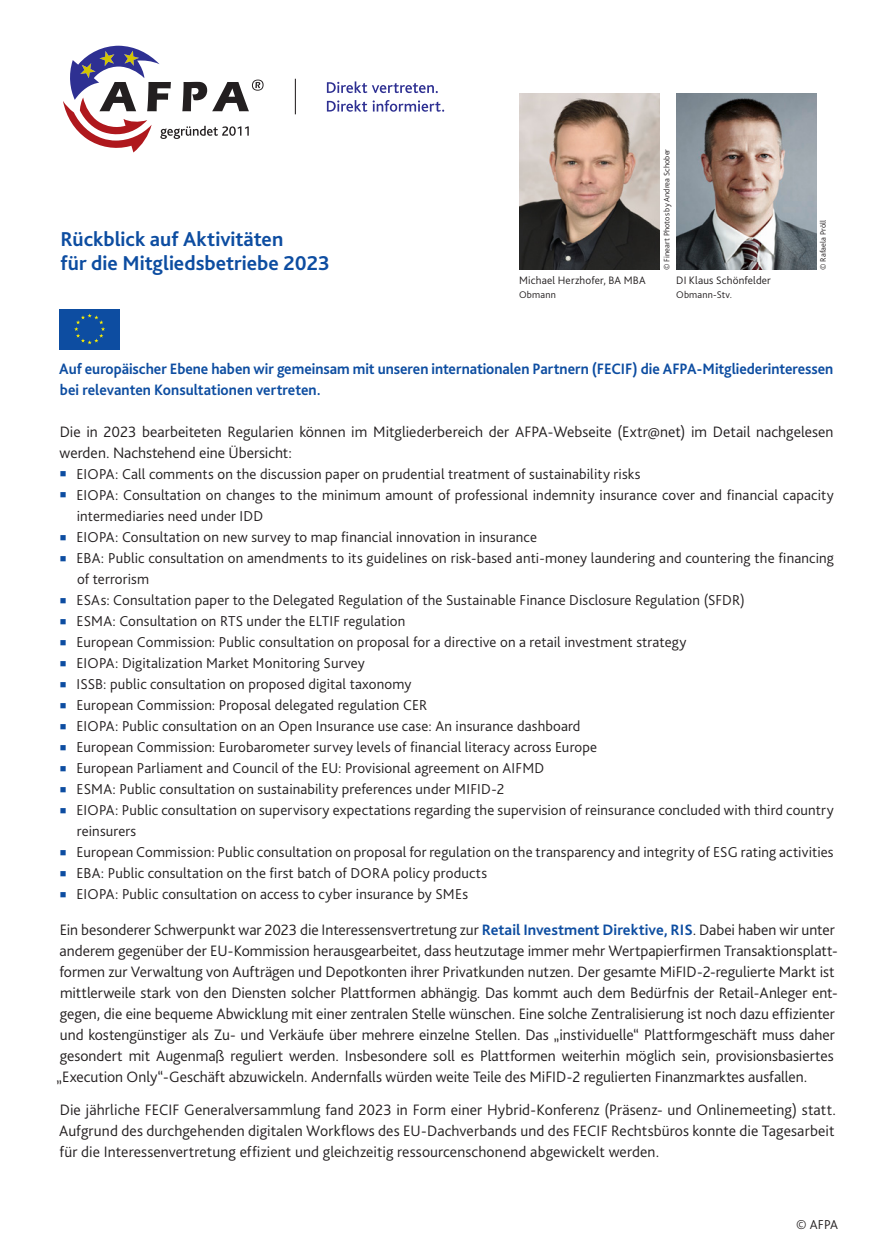
<style>
.page{position:relative;width:885px;height:1251px;background:#fff}
.page>*{position:absolute;margin:0;border:0;box-sizing:border-box;transform-origin:0 0}
.Kurzbeschreibung{font:700 21px/24px "Bliss Pro";color:#0d4da1}
.Fließtext{font:300 15.75px/21px "Bliss Pro";color:#231f20}
.Fließtext-2{font:700 15.75px/21px "Bliss Pro";color:#0d4da1;scale:.96 1}
.Fließtext-3{font:300 15px/21px "Bliss Pro";letter-spacing:.01em;color:#231f20}
.Kurzbeschreibung-2{font:300 13.5px "Bliss Pro";color:#231f20}
.Kurzbeschreibung-3{font:300 11.25px "Bliss Pro";letter-spacing:.015em;color:#231f20}
.Kurzbeschreibung-4{font:300 10.2px "Bliss Pro";letter-spacing:.02em;color:#231f20}
.Kurzbeschreibung-5{font:300 8.25px "Bliss Pro";letter-spacing:.01em;color:#231f20}
.s1{color:#0d4da1}
.s2{font-weight:700;color:#0d4da1}
</style>
<div class="page">
<img style="left:676px;top:93px;width:140px;height:177px">
<img style="left:519px;top:93px;width:140px;height:177px">
<div style="left:60px;top:309px;width:60px;height:40px;background:#0d4da1"></div>
<svg style="left:74px;top:313px;width:31px;height:31px"></svg>
<svg style="left:63px;top:46px;width:381px;height:106px"></svg>
<p class="Kurzbeschreibung" style="left:60px;top:226px;width:271px">Rückblick auf Aktivitäten<br>für die Mitgliedsbetriebe 2023</p>
<p class="Kurzbeschreibung-3" style="left:519px;top:273px;width:128px">Michael Herzhofer, BA MBA</p>
<p class="Kurzbeschreibung-4" style="left:519px;top:288px;width:38px">Obmann</p>
<p class="Kurzbeschreibung-5" style="left:661px;top:270px;width:122px;rotate:-90deg">© Fineart Photos by Andrea Schober</p>
<p class="Kurzbeschreibung-3" style="left:676px;top:273px;width:96px">DI Klaus Schönfelder</p>
<p class="Kurzbeschreibung-4" style="left:676px;top:288px;width:58px">Obmann-Stv.</p>
<p class="Kurzbeschreibung-5" style="left:818px;top:270px;width:51px;rotate:-90deg">© Rafaela Pröll</p>
<p class="Fließtext-2" style="left:59px;top:358px;width:807px">Auf europäischer Ebene haben wir gemeinsam mit unseren internationalen Partnern (FECIF) die AFPA-Mitgliederinteressen bei relevanten Konsultationen vertreten.</p>
<p class="Fließtext" style="left:59px;top:421px;width:775px">Die in 2023 bearbeiteten Regularien können im Mitgliederbereich der AFPA-Webseite (Extr@net) im Detail nachgelesen werden. Nachstehend eine Übersicht:</p>
<p class="Fließtext-3" style="left:60px;top:463px;width:582px"><span class="s1">■</span> EIOPA: Call comments on the discussion paper on prudential treatment of sustainability risks</p>
<p class="Fließtext-3" style="left:77px;top:484px;width:758px;text-indent:-17px"><span class="s1">■</span> EIOPA: Consultation on changes to the minimum amount of professional indemnity insurance cover and financial capacity intermediaries need under IDD</p>
<p class="Fließtext-3" style="left:60px;top:526px;width:478px"><span class="s1">■</span> EIOPA: Consultation on new survey to map financial innovation in insurance</p>
<p class="Fließtext-3" style="left:77px;top:547px;width:758px;text-indent:-17px"><span class="s1">■</span> EBA: Public consultation on amendments to its guidelines on risk-based anti-money laundering and countering the financing of terrorism</p>
<p class="Fließtext-3" style="left:60px;top:589px;width:686px"><span class="s1">■</span> ESAs: Consultation paper to the Delegated Regulation of the Sustainable Finance Disclosure Regulation (SFDR)</p>
<p class="Fließtext-3" style="left:60px;top:610px;width:347px"><span class="s1">■</span> ESMA: Consultation on RTS under the ELTIF regulation</p>
<p class="Fließtext-3" style="left:60px;top:631px;width:628px"><span class="s1">■</span> European Commission: Public consultation on proposal for a directive on a retail investment strategy</p>
<p class="Fließtext-3" style="left:60px;top:652px;width:306px"><span class="s1">■</span> EIOPA: Digitalization Market Monitoring Survey</p>
<p class="Fließtext-3" style="left:60px;top:673px;width:353px"><span class="s1">■</span> ISSB: public consultation on proposed digital taxonomy</p>
<p class="Fließtext-3" style="left:60px;top:694px;width:369px"><span class="s1">■</span> European Commission: Proposal delegated regulation CER</p>
<p class="Fließtext-3" style="left:60px;top:715px;width:522px"><span class="s1">■</span> EIOPA: Public consultation on an Open Insurance use case: An insurance dashboard</p>
<p class="Fließtext-3" style="left:60px;top:736px;width:538px"><span class="s1">■</span> European Commission: Eurobarometer survey levels of financial literacy across Europe</p>
<p class="Fließtext-3" style="left:60px;top:757px;width:486px"><span class="s1">■</span> European Parliament and Council of the EU: Provisional agreement on AIFMD</p>
<p class="Fließtext-3" style="left:60px;top:778px;width:446px"><span class="s1">■</span> ESMA: Public consultation on sustainability preferences under MIFID-2</p>
<p class="Fließtext-3" style="left:77px;top:799px;width:758px;text-indent:-17px"><span class="s1">■</span> EIOPA: Public consultation on supervisory expectations regarding the supervision of reinsurance concluded with third country reinsurers</p>
<p class="Fließtext-3" style="left:60px;top:841px;width:775px"><span class="s1">■</span> European Commission: Public consultation on proposal for regulation on the transparency and integrity of ESG rating activities</p>
<p class="Fließtext-3" style="left:60px;top:862px;width:429px"><span class="s1">■</span> EBA: Public consultation on the first batch of DORA policy products</p>
<p class="Fließtext-3" style="left:60px;top:883px;width:409px"><span class="s1">■</span> EIOPA: Public consultation on access to cyber insurance by SMEs</p>
<p class="Fließtext" style="left:56px;top:919px;width:783px">Ein besonderer Schwerpunkt war 2023 die Interessensvertretung zur <span class="s2">Retail Investment Direktive, RIS</span>. Dabei haben wir unter anderem gegenüber der EU-Kommission herausgearbeitet, dass heutzutage immer mehr Wertpapierfirmen Transaktionsplatt&shy;formen zur Verwaltung von Aufträgen und Depotkonten ihrer Privatkunden nutzen. Der gesamte MiFID-2-regulierte Markt ist mittlerweile stark von den Diensten solcher Plattformen abhängig. Das kommt auch dem Bedürfnis der Retail-Anleger ent&shy;gegen, die eine bequeme Abwicklung mit einer zentralen Stelle wünschen. Eine solche Zentralisierung ist noch dazu effizienter und kostengünstiger als Zu- und Verkäufe über mehrere einzelne Stellen. Das „instividuelle“ Plattformgeschäft muss daher gesondert mit Augenmaß reguliert werden. Insbesondere soll es Plattformen weiterhin möglich sein, provisionsbasiertes „Execution Only“-Geschäft abzuwickeln. Andernfalls würden weite Teile des MiFID-2 regulierten Finanzmarktes ausfallen.</p>
<p class="Fließtext" style="left:59px;top:1099px;width:778px;text-align:justify">Die jährliche FECIF Generalversammlung fand 2023 in Form einer Hybrid-Konferenz (Präsenz- und Onlinemeeting) statt.<br>Aufgrund des durchgehenden digitalen Workflows des EU-Dachverbands und des FECIF Rechtsbüros konnte die Tagesarbeit für die Interessenvertretung effizient und gleichzeitig ressourcenschonend abgewickelt werden.</p>
<p class="Kurzbeschreibung-2" style="left:796px;top:1215px;width:43px">© AFPA</p>
</div>
